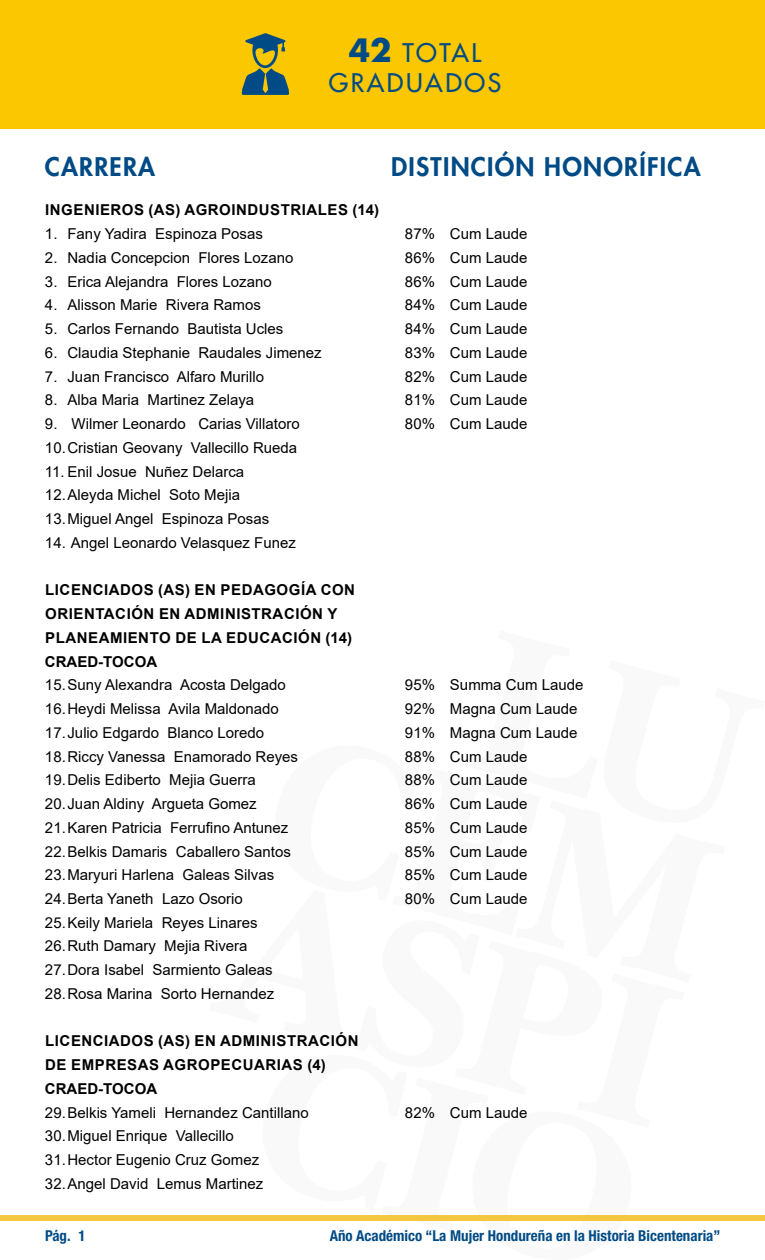
<style>
.page{position:relative;width:765px;height:1260px;background:#fff}
.page>*{position:absolute;margin:0;border:0;box-sizing:border-box;transform-origin:0 0}
.t1{font:800 25px "Futura Std";letter-spacing:.05em;color:#004b85}
.t2{font:500 25px/30px "Futura Std";letter-spacing:.1em;color:#004b85;text-align:center}
.t3{font:15px/23.8px "Arial";color:#000}
.t4{font:700 15px/23.8px "Arial";letter-spacing:.035em;color:#000}
.t5{font:700 condensed 15px "Helvetica Neue LT Std";color:#004b85}
.s1{font-weight:700;font-size:31.25px}
</style>
<div class="page">
<div style="left:0;top:1216px;width:765px;height:5px;background:#f5c741"></div>
<div style="left:0;top:0;width:765px;height:128px;background:#fbc700"></div>
<svg style="left:241px;top:33px;width:48px;height:62px"></svg>
<h1 class="t2" style="left:329px;top:38px;width:174px"><span class="s1">42</span> TOTAL<br>GRADUADOS</h1>
<h1 class="t1" style="left:45px;top:151px;width:112px">CARRERA</h1>
<h1 class="t1" style="left:391px;top:151px;width:311px">DISTINCIÓN HONORÍFICA</h1>
<p class="t4" style="left:45px;top:198px;width:335px">INGENIEROS (AS) AGROINDUSTRIALES (14)</p>
<p class="t3" style="left:45px;top:222px;width:219px">1. Fany Yadira Espinoza Posas</p>
<p class="t3" style="left:405px;top:222px;width:124px">87% Cum Laude</p>
<p class="t3" style="left:45px;top:246px;width:250px">2. Nadia Concepcion Flores Lozano</p>
<p class="t3" style="left:405px;top:246px;width:124px">86% Cum Laude</p>
<p class="t3" style="left:45px;top:269px;width:228px">3. Erica Alejandra Flores Lozano</p>
<p class="t3" style="left:405px;top:269px;width:124px">86% Cum Laude</p>
<p class="t3" style="left:45px;top:293px;width:217px">4. Alisson Marie Rivera Ramos</p>
<p class="t3" style="left:405px;top:293px;width:124px">84% Cum Laude</p>
<p class="t3" style="left:45px;top:317px;width:240px">5. Carlos Fernando Bautista Ucles</p>
<p class="t3" style="left:405px;top:317px;width:124px">84% Cum Laude</p>
<p class="t3" style="left:45px;top:341px;width:278px">6. Claudia Stephanie Raudales Jimenez</p>
<p class="t3" style="left:405px;top:341px;width:124px">83% Cum Laude</p>
<p class="t3" style="left:45px;top:364px;width:221px">7. Juan Francisco Alfaro Murillo</p>
<p class="t3" style="left:405px;top:364px;width:124px">82% Cum Laude</p>
<p class="t3" style="left:45px;top:388px;width:211px">8. Alba Maria Martinez Zelaya</p>
<p class="t3" style="left:405px;top:388px;width:124px">81% Cum Laude</p>
<p class="t3" style="left:45px;top:412px;width:256px">9. Wilmer Leonardo Carias Villatoro</p>
<p class="t3" style="left:405px;top:412px;width:124px">80% Cum Laude</p>
<p class="t3" style="left:45px;top:436px;width:254px">10.Cristian Geovany Vallecillo Rueda</p>
<p class="t3" style="left:45px;top:459px;width:226px">11. Enil Josue Nuñez Delarca<br>12.Aleyda Michel Soto Mejia<br>13.Miguel Angel Espinoza Posas</p>
<p class="t3" style="left:45px;top:531px;width:252px">14. Angel Leonardo Velasquez Funez</p>
<p class="t4" style="left:45px;top:578px;width:312px">LICENCIADOS (AS) EN PEDAGOGÍA CON<br>ORIENTACIÓN EN ADMINISTRACIÓN Y<br>PLANEAMIENTO DE LA EDUCACIÓN (14)<br>CRAED-TOCOA</p>
<p class="t3" style="left:45px;top:673px;width:242px">15.Suny Alexandra Acosta Delgado</p>
<p class="t3" style="left:405px;top:673px;width:180px">95% Summa Cum Laude</p>
<p class="t3" style="left:45px;top:697px;width:235px">16.Heydi Melissa Avila Maldonado</p>
<p class="t3" style="left:405px;top:697px;width:174px">92% Magna Cum Laude</p>
<p class="t3" style="left:45px;top:721px;width:221px">17.Julio Edgardo Blanco Loredo</p>
<p class="t3" style="left:405px;top:721px;width:174px">91% Magna Cum Laude</p>
<p class="t3" style="left:45px;top:744px;width:255px">18.Riccy Vanessa Enamorado Reyes</p>
<p class="t3" style="left:405px;top:744px;width:124px">88% Cum Laude</p>
<p class="t3" style="left:45px;top:768px;width:212px">19.Delis Ediberto Mejia Guerra</p>
<p class="t3" style="left:405px;top:768px;width:124px">88% Cum Laude</p>
<p class="t3" style="left:45px;top:792px;width:213px">20.Juan Aldiny Argueta Gomez</p>
<p class="t3" style="left:405px;top:792px;width:124px">86% Cum Laude</p>
<p class="t3" style="left:45px;top:816px;width:245px">21.Karen Patricia Ferrufino Antunez</p>
<p class="t3" style="left:405px;top:816px;width:124px">85% Cum Laude</p>
<p class="t3" style="left:45px;top:839px;width:247px">22.Belkis Damaris Caballero Santos</p>
<p class="t3" style="left:405px;top:839px;width:124px">85% Cum Laude</p>
<p class="t3" style="left:45px;top:863px;width:231px">23.Maryuri Harlena Galeas Silvas</p>
<p class="t3" style="left:405px;top:863px;width:124px">85% Cum Laude</p>
<p class="t3" style="left:45px;top:887px;width:199px">24.Berta Yaneth Lazo Osorio</p>
<p class="t3" style="left:405px;top:887px;width:124px">80% Cum Laude</p>
<p class="t3" style="left:45px;top:911px;width:231px">25.Keily Mariela Reyes Linares<br>26.Ruth Damary Mejia Rivera<br>27.Dora Isabel Sarmiento Galeas<br>28.Rosa Marina Sorto Hernandez</p>
<p class="t4" style="left:45px;top:1030px;width:315px">LICENCIADOS (AS) EN ADMINISTRACIÓN<br>DE EMPRESAS AGROPECUARIAS (4)<br>CRAED-TOCOA</p>
<p class="t3" style="left:45px;top:1100px;width:265px">29.Belkis Yameli Hernandez Cantillano</p>
<p class="t3" style="left:405px;top:1100px;width:124px">82% Cum Laude</p>
<p class="t3" style="left:45px;top:1124px;width:220px">30.Miguel Enrique Vallecillo<br>31.Hector Eugenio Cruz Gomez<br>32.Angel David Lemus Martinez</p>
<p class="t5" style="left:45px;top:1226px;width:42px">Pág. 1</p>
<p class="t5" style="left:330px;top:1226px;width:392px">Año Académico “La Mujer Hondureña en la Historia Bicentenaria”</p>
</div>
